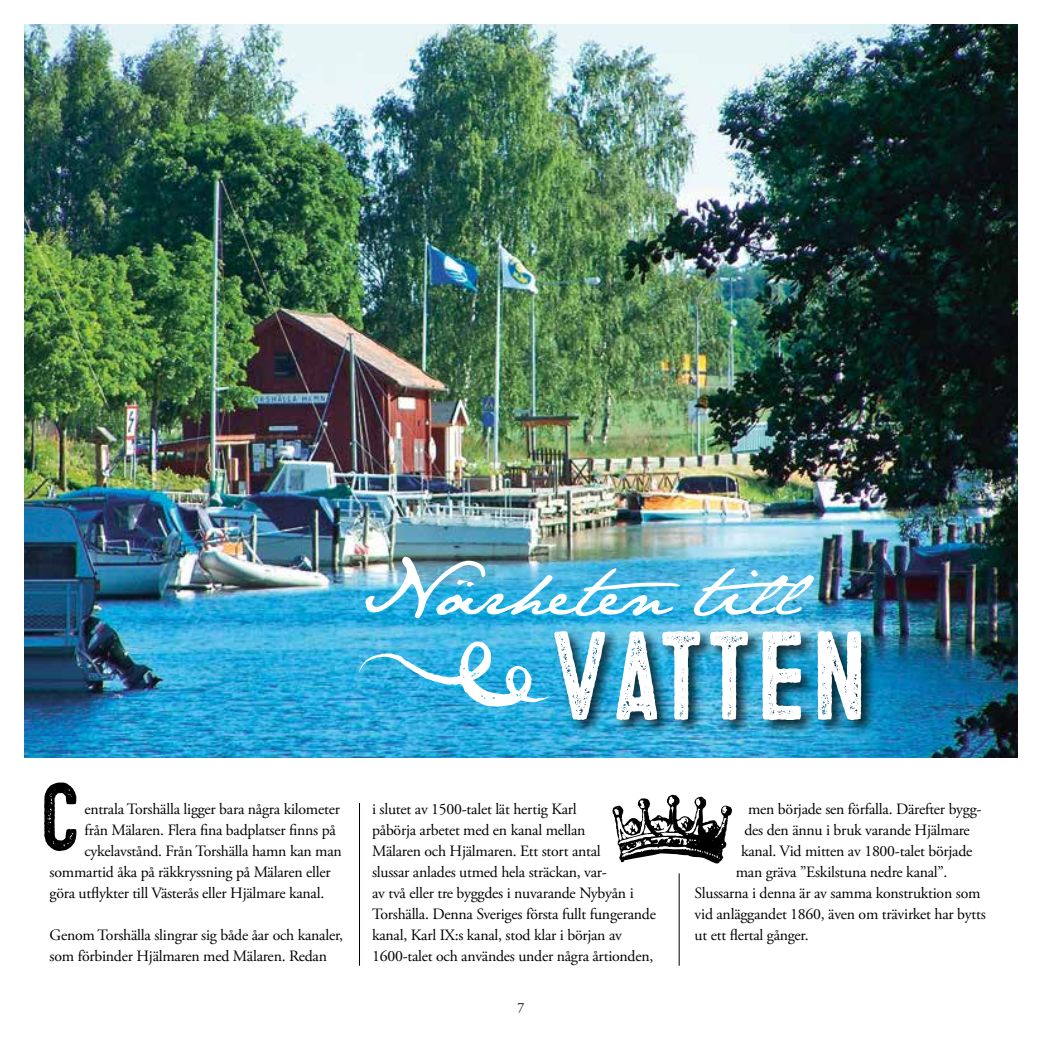
<style>
.page{position:relative;width:1042px;height:1042px;background:#fff}
.page>*{position:absolute;margin:0;border:0;box-sizing:border-box;transform-origin:0 0}
.t1{font:126px "Microbrew Three";color:#fff}
.t2{font:94.33px "Microbrew Three";color:#000}
.t3{font:66.5px "Jane Austen";color:#fff}
.t4{font:15.75px/21px "Adobe Garamond Pro";letter-spacing:-.015em;color:#000}
.t5{font:14px "Adobe Garamond Pro";color:#000}
</style>
<div class="page">
<img style="left:25px;top:25px;width:992px;height:733px">
<hr style="left:359px;top:803px;width:1px;height:163px;background:#000">
<hr style="left:679px;top:873px;width:1px;height:93px;background:#000">
<div style="left:552px;top:629px;width:326px;height:107px;background:#000;opacity:.75"></div>
<svg style="left:359px;top:641px;width:191px;height:66px"></svg>
<svg style="left:612px;top:795px;width:120px;height:68px"></svg>
<h3 class="t3" style="left:359px;top:552px;width:444px">Närheten till</h3>
<h1 class="t1" style="left:550px;top:604px;width:322px">VATTEN</h1>
<h2 class="t2" style="left:40px;top:763px;width:43px">C</h2>
<p class="t4" style="left:84px;top:799px;width:257px">entrala Torshälla ligger bara några kilometer</p>
<p class="t4" style="left:84px;top:820px;width:253px">från Mälaren. Flera fina badplatser finns på</p>
<p class="t4" style="left:84px;top:841px;width:259px">cykelavstånd. Från Torshälla hamn kan man</p>
<p class="t4" style="left:50px;top:862px;width:282px">sommartid åka på räkkryssning på Mälaren eller</p>
<p class="t4" style="left:50px;top:883px;width:276px">göra utflykter till Västerås eller Hjälmare kanal.</p>
<p class="t4" style="left:50px;top:925px;width:295px">Genom Torshälla slingrar sig både åar och kanaler, som förbinder Hjälmaren med Mälaren. Redan</p>
<p class="t4" style="left:372px;top:799px;width:285px">i slutet av 1500-talet lät hertig Karl<br>påbörja arbetet med en kanal mellan<br>Mälaren och Hjälmaren. Ett stort antal<br>slussar anlades utmed hela sträckan, var-<br>av två eller tre byggdes i nuvarande Nybyån i Torshälla. Denna Sveriges första fullt fungerande kanal, Karl IX:s kanal, stod klar i början av 1600-talet och användes under några årtionden,</p>
<p class="t4" style="left:748px;top:799px;width:235px">men började sen förfalla. Därefter bygg-</p>
<p class="t4" style="left:744px;top:820px;width:227px">des den ännu i bruk varande Hjälmare</p>
<p class="t4" style="left:741px;top:841px;width:233px">kanal. Vid mitten av 1800-talet började</p>
<p class="t4" style="left:736px;top:862px;width:213px">man gräva ”Eskilstuna nedre kanal”.</p>
<p class="t4" style="left:694px;top:883px;width:287px">Slussarna i denna är av samma konstruktion som</p>
<p class="t4" style="left:694px;top:904px;width:293px">vid anläggandet 1860, även om trävirket har bytts</p>
<p class="t4" style="left:694px;top:925px;width:115px">ut ett flertal gånger.</p>
<p class="t5" style="left:517px;top:999px;width:8px">7</p>
</div>
